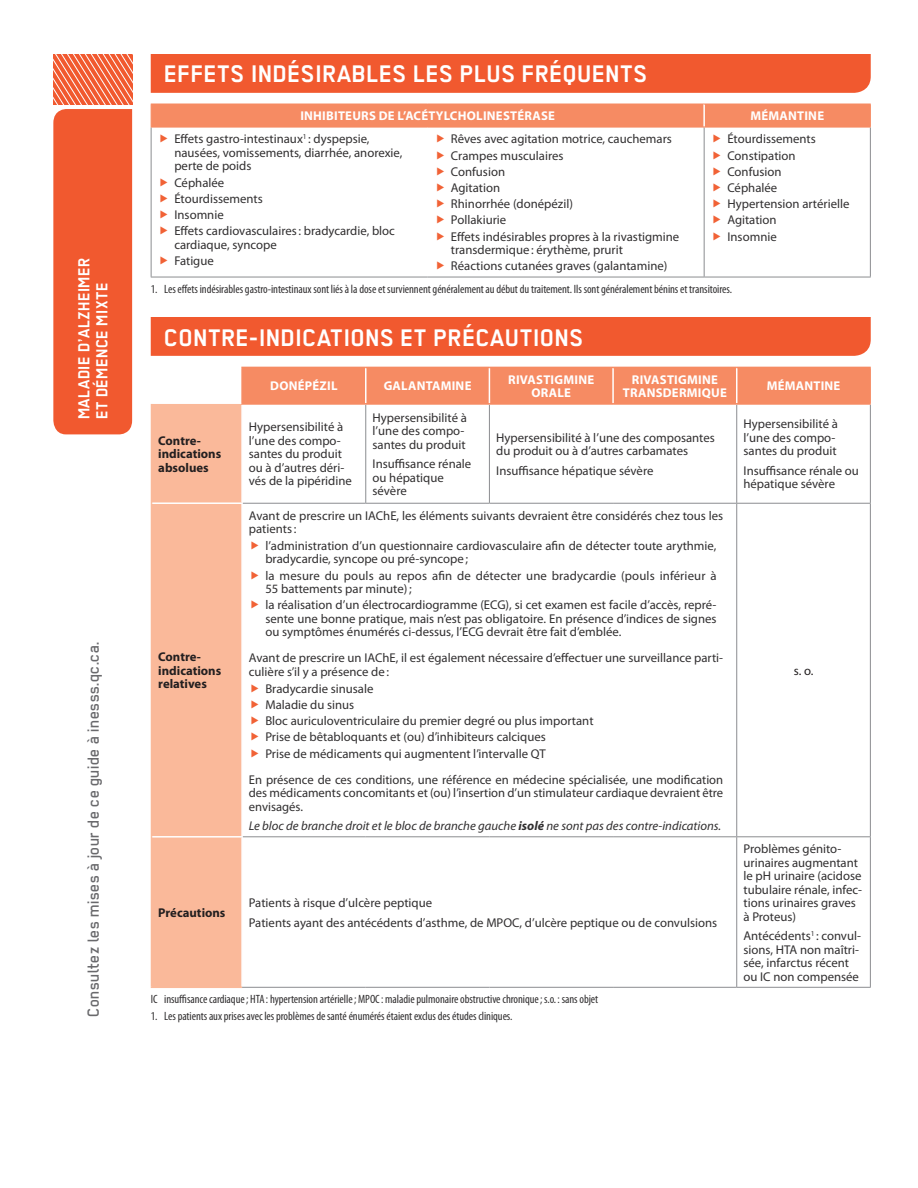
<style>
.page{position:relative;width:918px;height:1188px;background:#fff}
.page>*{position:absolute;margin:0;border:0;box-sizing:border-box;transform-origin:0 0}
.t1{font:700 27px "Regular";color:#fff}
.t2{font:500 18px "Regular";color:#69696c}
.t3{font:700 18px/18px "Regular";color:#fff}
.t4{font:12.75px/13.5px "Myriad Pro";color:#312f30}
.t5{font:700 12.75px/13.5px "Myriad Pro";letter-spacing:.02em;color:#fff;text-align:center}
.t6{font:italic 12.75px "Myriad Pro";color:#312f30}
.t7{font:700 12.75px/13.5px "Myriad Pro";color:#231f20}
.t8{font:12.75px "Myriad Pro";color:#231f20}
.t9{font:condensed 12px "Myriad Pro";letter-spacing:-.005em;color:#312f30}
.s1{font-weight:700}
</style>
<div class="page">
<svg style="left:53px;top:54px;width:80px;height:380px;background:#f1613a"></svg>
<div style="left:151px;top:317px;width:720px;height:39px;background:#f1592f"></div>
<div style="left:151px;top:104px;width:720px;height:23px;background:#f68b63"></div>
<hr style="left:704px;top:104px;width:167px;height:1px;background:#f68b63">
<hr style="left:151px;top:127px;width:1px;height:150px;background:#8b8d90">
<hr style="left:151px;top:277px;width:277px;height:1px;background:#8b8d90">
<hr style="left:151px;top:127px;width:277px;height:1px;background:#f68b63">
<hr style="left:428px;top:277px;width:276px;height:1px;background:#8b8d90">
<hr style="left:428px;top:127px;width:276px;height:1px;background:#f68b63">
<hr style="left:704px;top:127px;width:1px;height:150px;background:#8b8d90">
<hr style="left:870px;top:127px;width:1px;height:150px;background:#8b8d90">
<hr style="left:704px;top:277px;width:167px;height:1px;background:#8b8d90">
<hr style="left:704px;top:127px;width:167px;height:1px;background:#f68b63">
<div style="left:243px;top:368px;width:627px;height:35px;background:#f68b63"></div>
<div style="left:152px;top:404px;width:89px;height:583px;background:#fab99a"></div>
<hr style="left:241px;top:368px;width:2px;height:35px;background:#f68b63">
<hr style="left:241px;top:367px;width:125px;height:1px;background:#f68b63">
<hr style="left:365px;top:368px;width:2px;height:35px;background:#fff">
<hr style="left:366px;top:367px;width:123px;height:1px;background:#f68b63">
<hr style="left:489px;top:368px;width:1px;height:35px;background:#fff">
<hr style="left:489px;top:367px;width:124px;height:1px;background:#f68b63">
<hr style="left:612px;top:368px;width:2px;height:35px;background:#fff">
<hr style="left:613px;top:367px;width:124px;height:1px;background:#f68b63">
<hr style="left:736px;top:368px;width:1px;height:35px;background:#fff">
<hr style="left:870px;top:368px;width:1px;height:35px;background:#f68b63">
<hr style="left:737px;top:367px;width:134px;height:1px;background:#f68b63">
<hr style="left:151px;top:404px;width:1px;height:99px;background:#fab99a">
<hr style="left:241px;top:403px;width:125px;height:2px;background:#f68b63">
<hr style="left:365px;top:405px;width:1px;height:98px;background:#8b8d90">
<hr style="left:366px;top:403px;width:123px;height:2px;background:#f68b63">
<hr style="left:489px;top:405px;width:1px;height:98px;background:#8b8d90">
<hr style="left:489px;top:403px;width:124px;height:2px;background:#f68b63">
<hr style="left:613px;top:403px;width:124px;height:2px;background:#f68b63">
<hr style="left:736px;top:405px;width:1px;height:98px;background:#8b8d90">
<hr style="left:870px;top:405px;width:1px;height:98px;background:#8b8d90">
<hr style="left:737px;top:403px;width:134px;height:2px;background:#f68b63">
<hr style="left:151px;top:503px;width:1px;height:334px;background:#fab99a">
<hr style="left:152px;top:502px;width:91px;height:2px;background:#fff">
<hr style="left:243px;top:503px;width:123px;height:1px;background:#8b8d90">
<hr style="left:366px;top:503px;width:123px;height:1px;background:#8b8d90">
<hr style="left:489px;top:503px;width:124px;height:1px;background:#8b8d90">
<hr style="left:613px;top:503px;width:124px;height:1px;background:#8b8d90">
<hr style="left:736px;top:504px;width:1px;height:332px;background:#8b8d90">
<hr style="left:870px;top:504px;width:1px;height:332px;background:#8b8d90">
<hr style="left:737px;top:503px;width:134px;height:1px;background:#8b8d90">
<hr style="left:151px;top:837px;width:1px;height:150px;background:#fab99a">
<hr style="left:152px;top:836px;width:91px;height:2px;background:#fff">
<hr style="left:151px;top:987px;width:91px;height:1px;background:#fab99a">
<hr style="left:243px;top:836px;width:123px;height:1px;background:#8b8d90">
<hr style="left:366px;top:836px;width:123px;height:1px;background:#8b8d90">
<hr style="left:489px;top:836px;width:124px;height:1px;background:#8b8d90">
<hr style="left:613px;top:836px;width:124px;height:1px;background:#8b8d90">
<hr style="left:242px;top:987px;width:124px;height:1px;background:#8b8d90">
<hr style="left:366px;top:987px;width:123px;height:1px;background:#8b8d90">
<hr style="left:489px;top:987px;width:124px;height:1px;background:#8b8d90">
<hr style="left:613px;top:987px;width:124px;height:1px;background:#8b8d90">
<hr style="left:736px;top:837px;width:1px;height:150px;background:#8b8d90">
<hr style="left:870px;top:837px;width:1px;height:150px;background:#8b8d90">
<hr style="left:737px;top:836px;width:134px;height:1px;background:#8b8d90">
<hr style="left:737px;top:987px;width:134px;height:1px;background:#8b8d90">
<div style="left:151px;top:54px;width:720px;height:39px;background:#f1592f"></div>
<h2 class="t3" style="left:75px;top:419px;width:163px;rotate:-90deg">MALADIE D’ALZHEIMER<br>ET DÉMENCE MIXTE</h2>
<h2 class="t2" style="left:84px;top:1017px;width:377px;rotate:-90deg">Consultez les mises à jour de ce guide à inesss.qc.ca.</h2>
<h1 class="t1" style="left:164px;top:59px;width:485px">EFFETS INDÉSIRABLES LES PLUS FRÉQUENTS</h1>
<p class="t5" style="left:300px;top:109px;width:256px">INHIBITEURS DE L’ACÉTYLCHOLINESTÉRASE</p>
<p class="t5" style="left:750px;top:109px;width:75px">MÉMANTINE</p>
<p class="t4" style="left:174px;top:132px;width:230px">Effets gastro-intestinaux<sup>1</sup> : dyspepsie, nausées, vomissements, diarrhée, anorexie, perte de poids</p>
<p class="t4" style="left:174px;top:174px;width:222px;line-height:16.2px">Céphalée<br>Étourdissements<br>Insomnie<br>Effets cardiovasculaires: bradycardie, bloc</p>
<p class="t4" style="left:174px;top:236px;width:104px;line-height:16.2px">cardiaque, syncope<br>Fatigue</p>
<p class="t4" style="left:727px;top:131px;width:124px;line-height:16.2px">Étourdissements<br>Constipation<br>Confusion<br>Céphalée<br>Hypertension artérielle<br>Agitation<br>Insomnie</p>
<p class="t4" style="left:451px;top:131px;width:230px;line-height:16.2px">Rêves avec agitation motrice, cauchemars<br>Crampes musculaires<br>Confusion<br>Agitation<br>Rhinorrhée (donépézil)<br>Pollakiurie<br>Effets indésirables propres à la rivastigmine</p>
<p class="t4" style="left:451px;top:242px;width:218px;line-height:16.2px">transdermique: érythème, prurit<br>Réactions cutanées graves (galantamine)</p>
<p class="t9" style="left:151px;top:282px;width:583px">1. Les effets indésirables gastro-intestinaux sont liés à la dose et surviennent généralement au début du traitement. Ils sont généralement bénins et transitoires.</p>
<h1 class="t1" style="left:164px;top:324px;width:421px">CONTRE-INDICATIONS ET PRÉCAUTIONS</h1>
<p class="t5" style="left:270px;top:379px;width:69px">DONÉPÉZIL</p>
<p class="t5" style="left:384px;top:379px;width:89px">GALANTAMINE</p>
<p class="t5" style="left:508px;top:372px;width:88px">RIVASTIGMINE<br>ORALE</p>
<p class="t5" style="left:623px;top:372px;width:106px">RIVASTIGMINE<br>TRANSDERMIQUE</p>
<p class="t5" style="left:767px;top:379px;width:75px">MÉMANTINE</p>
<p class="t7" style="left:158px;top:433px;width:65px">CONTRE-<br>INDICATIONS<br>ABSOLUES</p>
<p class="t4" style="left:249px;top:420px;width:105px">Hypersensibilité à l’une des compo&shy;santes du produit ou à d’autres déri&shy;vés de la pipéridine</p>
<p class="t4" style="left:373px;top:410px;width:96px">Hypersensibilité à l’une des compo&shy;santes du produit</p>
<p class="t4" style="left:744px;top:417px;width:96px">Hypersensibilité à l’une des compo&shy;santes du produit</p>
<p class="t4" style="left:744px;top:464px;width:117px">Insuffisance rénale ou hépatique sévère</p>
<p class="t4" style="left:496px;top:431px;width:220px">Hypersensibilité à l’une des composantes du produit ou à d’autres carbamates</p>
<p class="t4" style="left:496px;top:464px;width:159px">Insuffisance hépatique sévère</p>
<p class="t4" style="left:373px;top:457px;width:100px">Insuffisance rénale ou hépatique sévère</p>
<p class="t7" style="left:158px;top:650px;width:65px">CONTRE-<br>INDICATIONS<br>RELATIVES</p>
<p class="t4" style="left:249px;top:508px;width:476px">Avant de prescrire un IAChE, les éléments suivants devraient être considérés chez tous les patients:</p>
<p class="t4" style="left:265px;top:539px;width:453px">l’administration d’un questionnaire cardiovasculaire afin de détecter toute arythmie, bradycardie, syncope ou pré-syncope;</p>
<p class="t4" style="left:265px;top:568px;width:453px">la mesure du pouls au repos afin de détecter une bradycardie (pouls inférieur à<br>55 battements par minute);</p>
<p class="t4" style="left:265px;top:598px;width:453px;text-align:justify">la réalisation d’un électrocardiogramme (ECG), si cet examen est facile d’accès, repré&shy;sente une bonne pratique, mais n’est pas obligatoire. En présence d’indices de signes ou symptômes énumérés ci-dessus, l’ECG devrait être fait d’emblée.</p>
<p class="t4" style="left:249px;top:651px;width:476px">Avant de prescrire un IAChE, il est également nécessaire d’effectuer une surveillance parti&shy;culière s’il y a présence de:</p>
<p class="t4" style="left:265px;top:680px;width:330px;line-height:16.2px">Bradycardie sinusale<br>Maladie du sinus<br>Bloc auriculoventriculaire du premier degré ou plus important Prise de bêtabloquants et (ou) d’inhibiteurs calciques<br>Prise de médicaments qui augmentent l’intervalle QT</p>
<p class="t4" style="left:249px;top:772px;width:476px;text-align:justify">En présence de ces conditions, une référence en médecine spécialisée, une modification des médicaments concomitants et (ou) l’insertion d’un stimulateur cardiaque devraient être envisagés.</p>
<p class="t6" style="left:249px;top:818px;width:474px">Le bloc de branche droit et le bloc de branche gauche <span class="s1">isolé</span> ne sont pas des contre-indications.</p>
<p class="t7" style="left:158px;top:905px;width:69px">PRÉCAUTIONS</p>
<p class="t4" style="left:249px;top:893px;width:470px;line-height:19.5px">Patients à risque d’ulcère peptique<br>Patients ayant des antécédents d’asthme, de MPOC, d’ulcère peptique ou de convulsions</p>
<p class="t9" style="left:151px;top:992px;width:449px">IC insuffisance cardiaque; HTA : hypertension artérielle; MPOC: maladie pulmonaire obstructive chronique; s.o. : sans objet</p>
<p class="t9" style="left:151px;top:1009px;width:363px">1. Les patients aux prises avec les problèmes de santé énumérés étaient exclus des études cliniques.</p>
<p class="t8" style="left:794px;top:663px;width:21px">s. o.</p>
<p class="t4" style="left:743px;top:842px;width:120px">Problèmes génito&shy;urinaires augmentant le pH urinaire (acidose tubulaire rénale, infec&shy;tions urinaires graves à Proteus)</p>
<p class="t4" style="left:743px;top:929px;width:119px">Antécédents<sup>1</sup> : convul&shy;sions, HTA non maîtri&shy;sée, infarctus récent ou IC non compensée</p>
</div>
